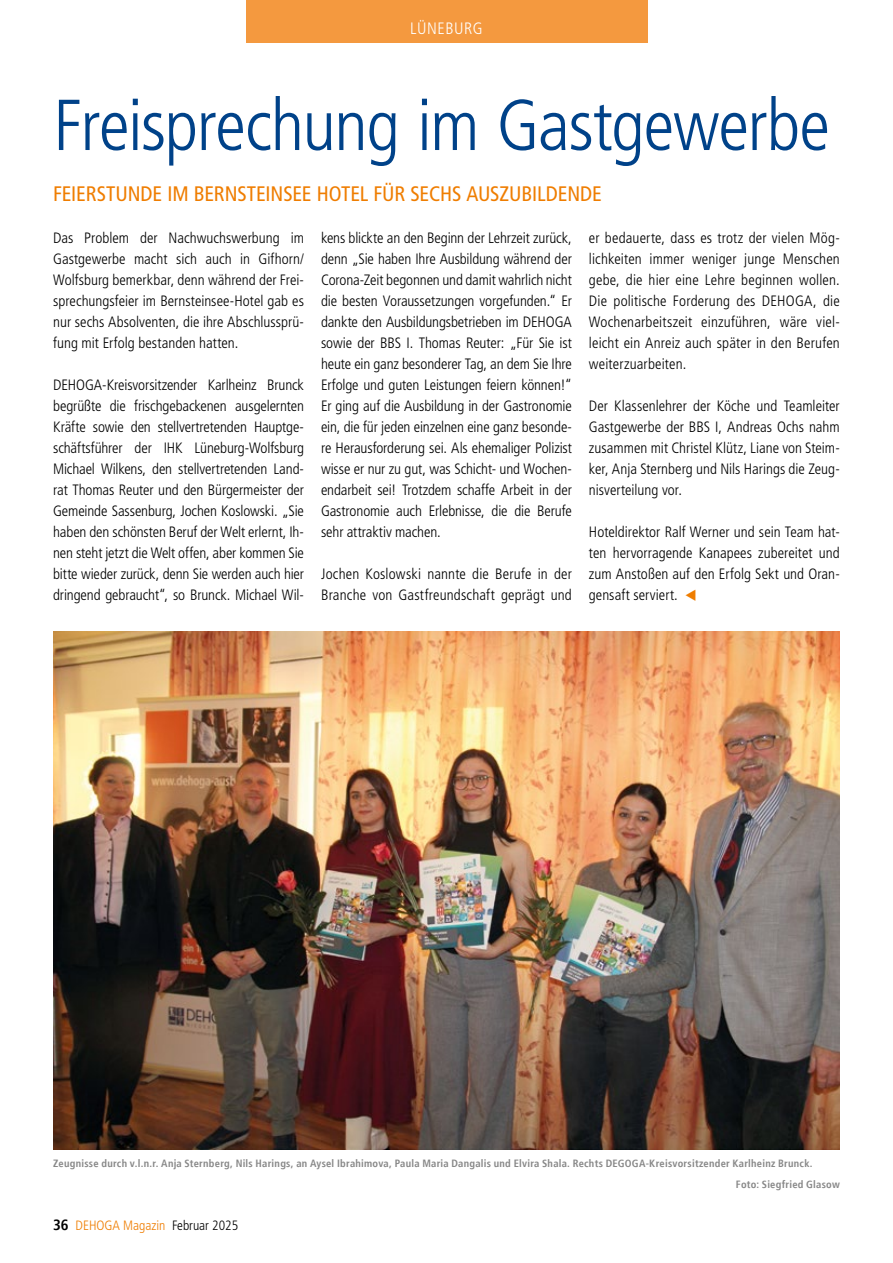
<style>
.page{position:relative;width:893px;height:1263px;background:#fff}
.page>*{position:absolute;margin:0;border:0;box-sizing:border-box;transform-origin:0 0}
.t1{font:300 condensed 72px "Frutiger";letter-spacing:-.02em;color:#004289}
.t2{font:condensed 21px "Frutiger LT";letter-spacing:-.005em;color:#ef7d00}
.t3{font:300 condensed 16.5px "Frutiger";letter-spacing:.03em;color:#fff}
.t4{font:300 condensed 15px/21px "Frutiger";letter-spacing:.01em;color:#000;text-align:justify}
.t5{font:300 condensed 13.5px "Frutiger";color:#ef7d00}
.t6{font:700 condensed 10.5px/21px "Frutiger";letter-spacing:.025em;color:#878787}
.s1{color:#ef7d00}
.s2{font-weight:700;font-size:15px;color:#000}
.s3{color:#000}
</style>
<div class="page">
<div style="left:246px;top:0;width:401px;height:43px;background:#f4993f"></div>
<img style="left:53px;top:631px;width:787px;height:518px">
<p class="t3" style="left:410px;top:19px;width:74px">LÜNEBURG</p>
<h1 class="t1" style="left:53px;top:84px;width:778px">Freisprechung im Gastgewerbe</h1>
<h2 class="t2" style="left:53px;top:181px;width:550px">FEIERSTUNDE IM BERNSTEINSEE HOTEL FÜR SECHS AUSZUBILDENDE</h2>
<p class="t4" style="left:53px;top:228px;width:252px">Das Problem der Nachwuchswerbung im Gastgewerbe macht sich auch in Gifhorn/ Wolfsburg bemerkbar, denn während der Frei&shy;sprechungsfeier im Bernsteinsee-Hotel gab es nur sechs Absolventen, die ihre Abschlussprü&shy;fung mit Erfolg bestanden hatten.</p>
<p class="t4" style="left:53px;top:375px;width:252px">DEHOGA-Kreisvorsitzender Karlheinz Brunck begrüßte die frischgebackenen ausgelernten Kräfte sowie den stellvertretenden Hauptge&shy;schäftsführer der IHK Lüneburg-Wolfsburg Michael Wilkens, den stellvertretenden Land&shy;rat Thomas Reuter und den Bürgermeister der Gemeinde Sassenburg, Jochen Koslowski. „Sie haben den schönsten Beruf der Welt erlernt, Ih&shy;nen steht jetzt die Welt offen, aber kommen Sie bitte wieder zurück, denn Sie werden auch hier dringend gebraucht“, so Brunck. Michael Wil-</p>
<p class="t4" style="left:589px;top:228px;width:252px;text-align:left">er bedauerte, dass es trotz der vielen Mög&shy;lichkeiten immer weniger junge Menschen gebe, die hier eine Lehre beginnen wollen.<br>Die politische Forderung des DEHOGA, die Wochenarbeitszeit einzuführen, wäre viel&shy;leicht ein Anreiz auch später in den Berufen weiterzuarbeiten.</p>
<p class="t4" style="left:589px;top:396px;width:252px">Der Klassenlehrer der Köche und Teamleiter Gastgewerbe der BBS I, Andreas Ochs nahm zusammen mit Christel Klütz, Liane von Steim&shy;ker, Anja Sternberg und Nils Harings die Zeug&shy;nisverteilung vor.</p>
<p class="t4" style="left:589px;top:522px;width:252px">Hoteldirektor Ralf Werner und sein Team hat&shy;ten hervorragende Kanapees zubereitet und zum Anstoßen auf den Erfolg Sekt und Oran&shy;gensaft serviert. <span class="s1">▼</span></p>
<p class="t4" style="left:321px;top:228px;width:252px">kens blickte an den Beginn der Lehrzeit zurück, denn „Sie haben Ihre Ausbildung während der Corona-Zeit begonnen und damit wahrlich nicht die besten Voraussetzungen vorgefunden.“ Er dankte den Ausbildungsbetrieben im DEHOGA sowie der BBS I. Thomas Reuter: „Für Sie ist heute ein ganz besonderer Tag, an dem Sie Ihre Erfolge und guten Leistungen feiern können!“ Er ging auf die Ausbildung in der Gastronomie ein, die für jeden einzelnen eine ganz besonde&shy;re Herausforderung sei. Als ehemaliger Polizist wisse er nur zu gut, was Schicht- und Wochen&shy;endarbeit sei! Trotzdem schaffe Arbeit in der Gastronomie auch Erlebnisse, die die Berufe sehr attraktiv machen.</p>
<p class="t4" style="left:321px;top:564px;width:252px">Jochen Koslowski nannte die Berufe in der<br>Branche von Gastfreundschaft geprägt und</p>
<p class="t6" style="left:736px;top:1153px;width:105px;text-indent:-683px">Zeugnisse durch v.l.n.r. Anja Sternberg, Nils Harings, an Aysel Ibrahimova, Paula Maria Dangalis und Elvira Shala. Rechts DEGOGA-Kreisvorsitzender Karlheinz Brunck.<br>Foto: Siegfried Glasow</p>
<p class="t5" style="left:53px;top:1218px;width:187px"><span class="s2">36</span> DEHOGA Magazin <span class="s3">Februar 2025</span></p>
</div>
